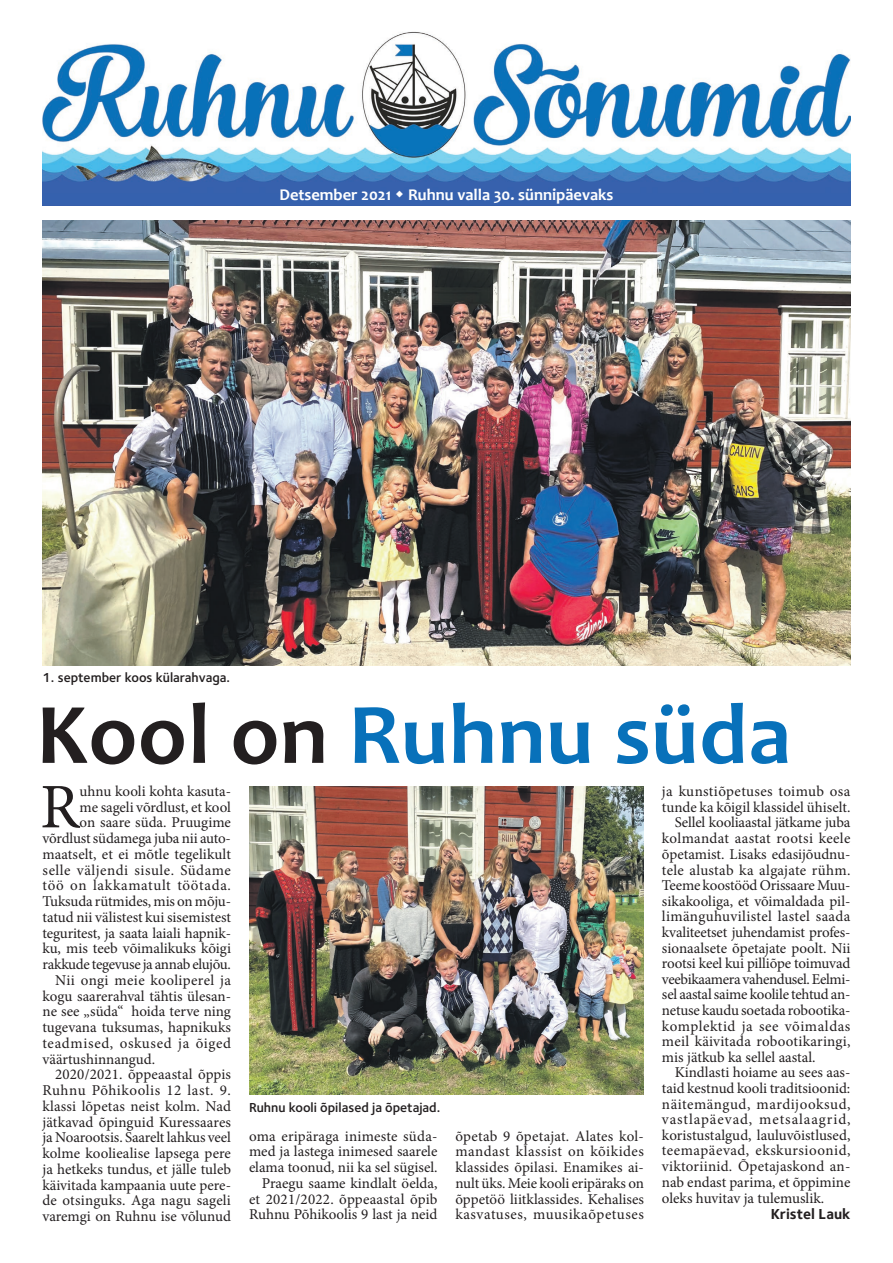
<style>
.page{position:relative;width:893px;height:1263px;background:#fff}
.page>*{position:absolute;margin:0;border:0;box-sizing:border-box;transform-origin:0 0}
.PEALKIRI_suur{font:700 87px "Candara";letter-spacing:.01em;color:#0871ba}
.SISUTEKST{font:63.45px "Minion Pro";color:#231f20}
.VAHEPEALKIRI{font:700 16.5px "Candara";color:#fff}
.SISUTEKST-2{font:15px/15.8px "Minion Pro";color:#231f20;text-align:justify}
.autor_väike{font:700 15px "Foundry Sterling";color:#231f20}
.FOTO{font:600 13.5px "Foundry Sterling";color:#231f20}
.s1{color:#231f20}
</style>
<div class="page">
<img style="left:43px;top:32px;width:807px;height:174px">
<img style="left:43px;top:220px;width:807px;height:445px">
<img style="left:249px;top:787px;width:395px;height:308px">
<svg style="left:396px;top:190px;width:7px;height:7px"></svg>
<p class="VAHEPEALKIRI" style="left:279px;top:184px;width:336px">Detsember 2021 Ruhnu valla 30. sünnipäevaks</p>
<p class="FOTO" style="left:43px;top:670px;width:189px">1. september koos külarahvaga.</p>
<p class="PEALKIRI_suur" style="left:37px;top:680px;width:756px"><span class="s1">Kool on</span> Ruhnu süda</p>
<p class="SISUTEKST-2" style="left:43px;top:783px;width:190px;text-align:right">uhnu kooli kohta kasuta-<br>me sageli võrdlust, et kool<br>on saare süda. Pruugime võrdlust südamega juba nii auto&shy;maatselt, et ei mõtle tegelikult selle väljendi sisule. Südame töö on lakkamatult töötada.<br>Tuksuda rütmides, mis on mõju&shy;tatud nii välistest kui sisemistest teguritest, ja saata laiali hapnik&shy;ku, mis teeb võimalikuks kõigi rakkude tegevuse ja annab elujõu.</p>
<p class="SISUTEKST-2" style="left:43px;top:972px;width:190px;text-indent:13px">Nii ongi meie kooliperel ja kogu saarerahval tähtis ülesan&shy;ne see „süda“ hoida terve ning tugevana tuksumas, hapnikuks teadmised, oskused ja õiged väärtushinnangud.</p>
<p class="SISUTEKST-2" style="left:43px;top:1067px;width:190px;text-indent:13px">2020/2021. õppeaastal õppis Ruhnu Põhikoolis 12 last. 9. klassi lõpetas neist kolm. Nad jätkavad õpinguid Kuressaares ja Noarootsis. Saarelt lahkus veel kolme kooliealise lapsega pere ja hetkeks tundus, et jälle tuleb käivitada kampaania uute pere&shy;de otsinguks. Aga nagu sageli varemgi on Ruhnu ise võlunud</p>
<p class="SISUTEKST" style="left:40px;top:764px;width:41px">R</p>
<p class="FOTO" style="left:249px;top:1099px;width:193px">Ruhnu kooli õpilased ja õpetajad.</p>
<p class="SISUTEKST-2" style="left:249px;top:1128px;width:190px">oma eripäraga inimeste süda&shy;med ja lastega inimesed saarele elama toonud, nii ka sel sügisel.</p>
<p class="SISUTEKST-2" style="left:249px;top:1175px;width:190px;text-indent:13px">Praegu saame kindlalt öelda, et 2021/2022. õppeaastal õpib Ruhnu Põhikoolis 9 last ja neid</p>
<p class="SISUTEKST-2" style="left:455px;top:1128px;width:190px">õpetab 9 õpetajat. Alates kol&shy;mandast klassist on kõikides klassides õpilasi. Enamikes ai&shy;nult üks. Meie kooli eripäraks on õppetöö liitklassides. Kehalises kasvatuses, muusikaõpetuses</p>
<p class="SISUTEKST-2" style="left:662px;top:783px;width:190px">ja kunstiõpetuses toimub osa tunde ka kõigil klassidel ühiselt.</p>
<p class="SISUTEKST-2" style="left:662px;top:815px;width:190px;text-indent:13px">Sellel kooliaastal jätkame juba kolmandat aastat rootsi keele õpetamist. Lisaks edasijõudnu&shy;tele alustab ka algajate rühm.<br>Teeme koostööd Orissaare Muu&shy;sikakooliga, et võimaldada pil&shy;limänguhuvilistel lastel saada kvaliteetset juhendamist profes&shy;sionaalsete õpetajate poolt. Nii rootsi keel kui pilliõpe toimuvad veebikaamera vahendusel. Eelmi&shy;sel aastal saime koolile tehtud an&shy;netuse kaudu soetada robootika&shy;komplektid ja see võimaldas meil käivitada robootikaringi, mis jätkub ka sellel aastal.</p>
<p class="SISUTEKST-2" style="left:662px;top:1065px;width:190px;text-indent:13px">Kindlasti hoiame au sees aas&shy;taid kestnud kooli traditsioonid: näitemängud, mardijooksud, vastlapäevad, metsalaagrid, koristustalgud, lauluvõistlused, teemapäevad, ekskursioonid, viktoriinid. Õpetajaskond an&shy;nab endast parima, et õppimine oleks huvitav ja tulemuslik.</p>
<p class="autor_väike" style="left:771px;top:1205px;width:81px">Kristel Lauk</p>
</div>
